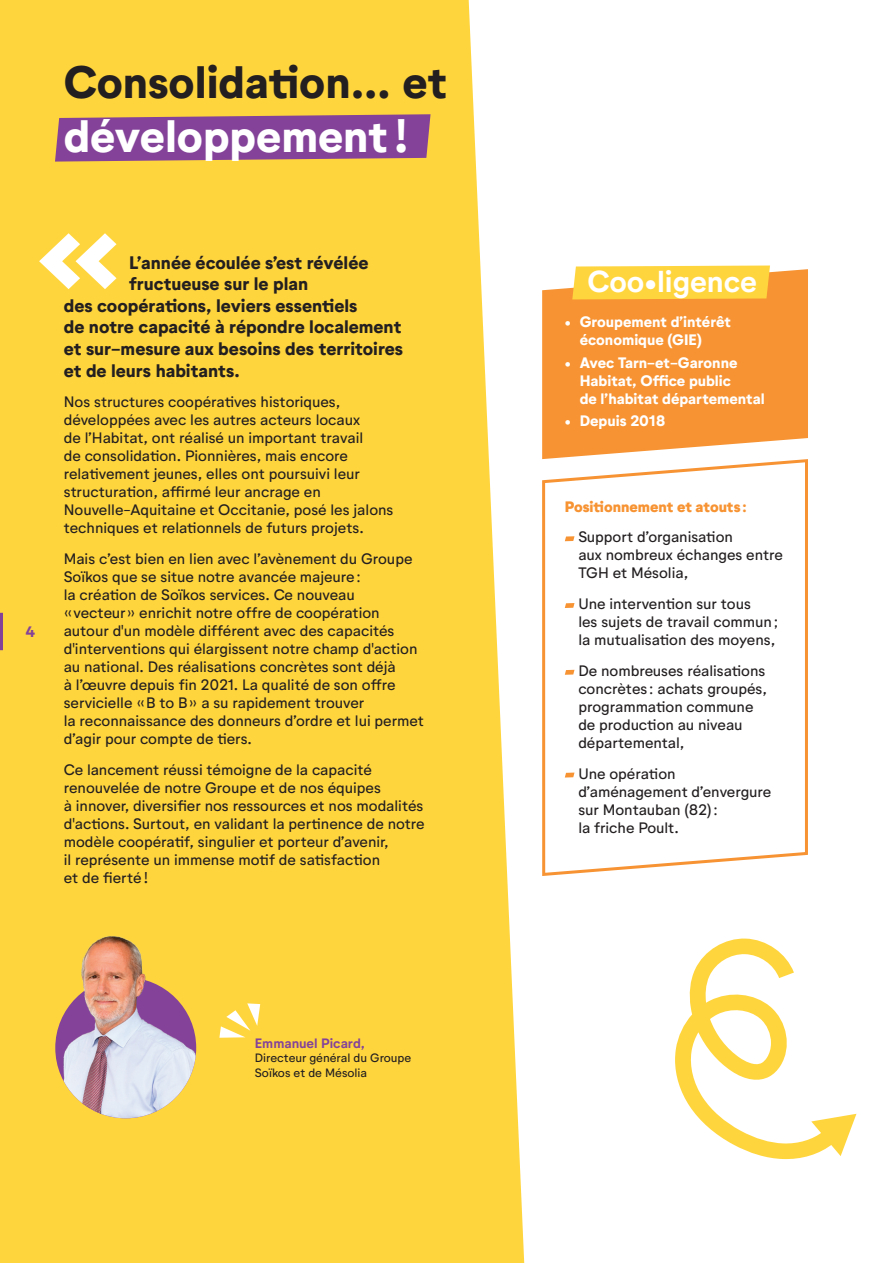
<style>
.page{position:relative;width:893px;height:1263px;background:#fff}
.page>*{position:absolute;margin:0;border:0;box-sizing:border-box;transform-origin:0 0}
.BIG_TITRES{font:45px/54px "Neutrif Studio Bold";color:#231f20}
.BIGBIG_TITLE{font:700 30px "Neutrif Studio Semi";color:#fff}
.TEXTE_COURANT{font:18px "Neutrif Studio Bold";color:#231f20}
.TEXTE_COURANT-2{font:15px/18px "Neutrif Studio Regular";color:#231f20}
.t1{font:15px/18px "Neutrif Studio Bold";color:#fff}
.TEXTE_COURANT-3{font:700 15px "Neutrif Studio Extra";color:#f79332}
.JAUNE_-_SOUS_TITRE_N{font:15px "Neutrif Studio Bold";color:#844399}
.t2{font:700 13.5px "Neutrif Studio Semi";color:#844399}
.t3{font:12px/14.4px "Neutrif Studio Regular";color:#231f20}
.s1{color:#fff}
</style>
<div class="page">
<div style="left:0;top:0;width:524px;height:1263px;background:#ffd53e"></div>
<svg style="left:55px;top:102px;width:376px;height:72px;background:#b57d74"></svg>
<svg style="left:39px;top:233px;width:78px;height:56px"></svg>
<img style="left:55px;top:923px;width:142px;height:195px">
<svg style="left:219px;top:1003px;width:41px;height:35px"></svg>
<svg style="left:675px;top:938px;width:181px;height:222px"></svg>
<svg style="left:542px;top:269px;width:266px;height:188px;background:#f79a40"></svg>
<svg style="left:542px;top:457px;width:266px;height:419px"></svg>
<svg style="left:572px;top:265px;width:198px;height:42px;background:#fdc941"></svg>
<hr style="left:0;top:613px;width:3px;height:37px;background:#844399">
<p class="BIG_TITRES" style="left:64px;top:56px;width:385px">Consolidation… et <span class="s1">développement !</span></p>
<p class="JAUNE_-_SOUS_TITRE_N" style="left:26px;top:623px;width:11px">4</p>
<p class="TEXTE_COURANT" style="left:129px;top:251px;width:241px">L’année écoulée s’est révélée</p>
<p class="TEXTE_COURANT" style="left:129px;top:273px;width:180px">fructueuse sur le plan</p>
<p class="TEXTE_COURANT" style="left:64px;top:294px;width:295px">des coopérations, leviers essentiels</p>
<p class="TEXTE_COURANT" style="left:64px;top:316px;width:339px">de notre capacité à répondre localement</p>
<p class="TEXTE_COURANT" style="left:64px;top:338px;width:341px">et sur-mesure aux besoins des territoires</p>
<p class="TEXTE_COURANT" style="left:64px;top:359px;width:177px">et de leurs habitants.</p>
<p class="TEXTE_COURANT-2" style="left:64px;top:393px;width:331px">Nos structures coopératives historiques, développées avec les autres acteurs locaux<br>de l’Habitat, ont réalisé un important travail<br>de consolidation. Pionnières, mais encore relativement jeunes, elles ont poursuivi leur structuration, affirmé leur ancrage en Nouvelle-Aquitaine et Occitanie, posé les jalons techniques et relationnels de futurs projets.</p>
<p class="TEXTE_COURANT-2" style="left:64px;top:550px;width:362px">Mais c’est bien en lien avec l’avènement du Groupe Soïkos que se situe notre avancée majeure:<br>la création de Soïkos services. Ce nouveau «vecteur» enrichit notre offre de coopération autour d'un modèle différent avec des capacités d'interventions qui élargissent notre champ d'action au national. Des réalisations concrètes sont déjà<br>à l’œuvre depuis fin 2021. La qualité de son offre servicielle «B to B» a su rapidement trouver<br>la reconnaissance des donneurs d’ordre et lui permet d’agir pour compte de tiers.</p>
<p class="TEXTE_COURANT-2" style="left:64px;top:761px;width:362px">Ce lancement réussi témoigne de la capacité renouvelée de notre Groupe et de nos équipes<br>à innover, diversifier nos ressources et nos modalités d'actions. Surtout, en validant la pertinence de notre modèle coopératif, singulier et porteur d’avenir,<br>il représente un immense motif de satisfaction<br>et de fierté!</p>
<p class="t2" style="left:255px;top:1035px;width:112px">Emmanuel Picard,</p>
<p class="t3" style="left:255px;top:1051px;width:158px">Directeur général du Groupe<br>Soïkos et de Mésolia</p>
<p class="BIGBIG_TITLE" style="left:587px;top:263px;width:171px">Coo•ligence</p>
<p class="t1" style="left:580px;top:313px;width:153px;text-indent:-15px">• Groupement d’intérêt économique (GIE)</p>
<p class="t1" style="left:580px;top:354px;width:186px;text-indent:-15px">• Avec Tarn-et-Garonne<br>Habitat, Office public<br>de l’habitat départemental</p>
<p class="t1" style="left:565px;top:412px;width:102px">• Depuis 2018</p>
<p class="TEXTE_COURANT-3" style="left:565px;top:497px;width:183px">Positionnement et atouts :</p>
<p class="TEXTE_COURANT-2" style="left:578px;top:528px;width:206px">Support d’organisation<br>aux nombreux échanges entre<br>TGH et Mésolia,</p>
<p class="TEXTE_COURANT-2" style="left:578px;top:595px;width:201px">Une intervention sur tous<br>les sujets de travail commun; la mutualisation des moyens,</p>
<p class="TEXTE_COURANT-2" style="left:578px;top:662px;width:190px">De nombreuses réalisations concrètes : achats groupés, programmation commune de production au niveau départemental,</p>
<p class="TEXTE_COURANT-2" style="left:578px;top:764px;width:194px">Une opération d’aménagement d’envergure sur Montauban (82):<br>la friche Poult.</p>
</div>
